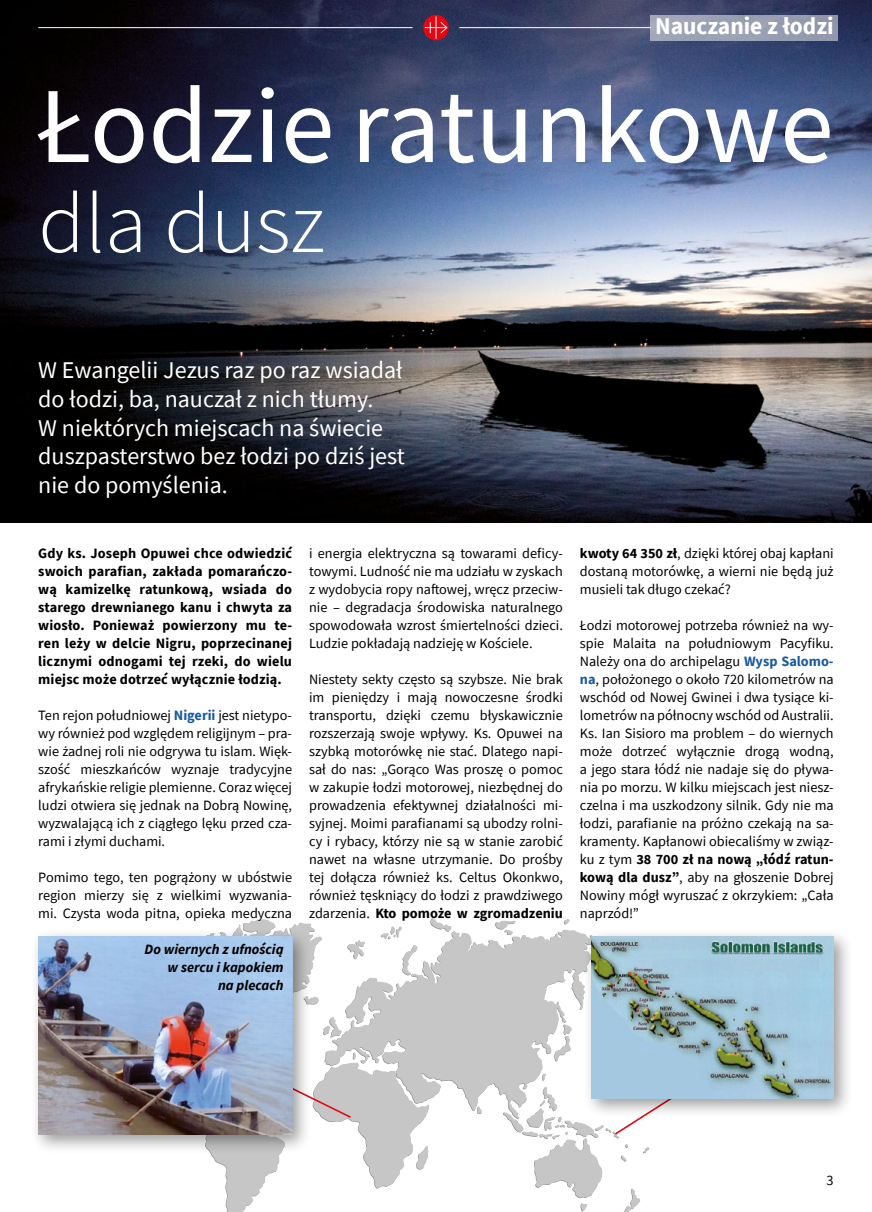
<style>
.page{position:relative;width:872px;height:1212px;background:#fff}
.page>*{position:absolute;margin:0;border:0;box-sizing:border-box;transform-origin:0 0}
.t1{font:108px "Source Sans Pro";color:#fff}
.t2{font:300 85.5px "Source Sans Pro";color:#fff}
.t3{font:24px/28.8px "Source Sans Pro";color:#fff}
.t4{font:700 24px "Source Sans Pro";color:#fff}
.t5{font:14.25px/18px "Source Sans Pro";color:#000;text-align:justify}
.t6{font:700 14.25px/18px "Source Sans Pro";letter-spacing:.01em;color:#000;text-align:justify}
.t7{font:italic 700 14.25px/18px "Source Sans Pro";color:#000;text-align:right}
.s1{font-weight:700;color:#1a5a9f}
.s2{font-weight:700}
</style>
<div class="page">
<svg style="left:563px;top:919px;width:6px;height:5px"></svg>
<svg style="left:495px;top:920px;width:21px;height:9px"></svg>
<svg style="left:451px;top:929px;width:132px;height:182px;fill:#c6c6c6"></svg>
<svg style="left:225px;top:1189px;width:35px;height:23px"></svg>
<svg style="left:553px;top:1024px;width:18px;height:37px"></svg>
<svg style="left:477px;top:1106px;width:5px;height:8px"></svg>
<img style="left:0;top:0;width:872px;height:522px">
<div style="left:651px;top:15px;width:187px;height:25px;background:#9aa0b3"></div>
<svg style="left:423px;top:15px;width:26px;height:25px"></svg>
<svg style="left:425px;top:16px;width:22px;height:23px"></svg>
<hr style="left:38px;top:27px;width:374px;height:1px;background:#fff">
<hr style="left:459px;top:27px;width:192px;height:1px;background:#fff">
<svg style="left:210px;top:918px;width:241px;height:271px"></svg>
<svg style="left:502px;top:1073px;width:148px;height:139px"></svg>
<div style="left:30px;top:928px;width:282px;height:226px;background:#000;opacity:.4"></div>
<img style="left:38px;top:936px;width:254px;height:198px">
<div style="left:583px;top:928px;width:270px;height:190px;background:#000;opacity:.4"></div>
<img style="left:591px;top:936px;width:242px;height:162px">
<h3 class="t4" style="left:655px;top:10px;width:180px">Nauczanie z łodzi</h3>
<h1 class="t1" style="left:38px;top:57px;width:797px">Łodzie ratunkowe</h1>
<h2 class="t2" style="left:38px;top:171px;width:288px">dla dusz</h2>
<h3 class="t3" style="left:38px;top:355px;width:368px">W Ewangelii Jezus raz po raz wsiadał do łodzi, ba, nauczał z nich tłumy.<br>W niektórych miejscach na świecie duszpasterstwo bez łodzi po dziś jest nie do pomyślenia.</h3>
<p class="t6" style="left:38px;top:544px;width:255px">Gdy ks. Joseph Opuwei chce odwiedzić swoich parafian, zakłada pomarańczo&shy;wą kamizelkę ratunkową, wsiada do starego drewnianego kanu i chwyta za wiosło. Ponieważ powierzony mu te&shy;ren leży w delcie Nigru, poprzecinanej licznymi odnogami tej rzeki, do wielu miejsc może dotrzeć wyłącznie łodzią.</p>
<p class="t5" style="left:38px;top:706px;width:255px">Ten rejon południowej <span class="s1">Nigerii</span> jest nietypo&shy;wy również pod względem religijnym – pra&shy;wie żadnej roli nie odgrywa tu islam. Więk&shy;szość mieszkańców wyznaje tradycyjne afrykańskie religie plemienne. Coraz więcej ludzi otwiera się jednak na Dobrą Nowinę, wyzwalającą ich z ciągłego lęku przed cza&shy;rami i złymi duchami.</p>
<p class="t5" style="left:38px;top:868px;width:255px">Pomimo tego, ten pogrążony w ubóstwie region mierzy się z wielkimi wyzwania&shy;mi. Czysta woda pitna, opieka medyczna</p>
<p class="t7" style="left:145px;top:940px;width:140px">Do wiernych z ufnością w sercu i kapokiem<br>na plecach</p>
<p class="t5" style="left:309px;top:544px;width:255px">i energia elektryczna są towarami deficy&shy;towymi. Ludność nie ma udziału w zyskach z wydobycia ropy naftowej, wręcz przeciw&shy;nie – degradacja środowiska naturalnego spowodowała wzrost śmiertelności dzieci.<br>Ludzie pokładają nadzieję w Kościele.</p>
<p class="t5" style="left:309px;top:670px;width:255px">Niestety sekty często są szybsze. Nie brak im pieniędzy i mają nowoczesne środki transportu, dzięki czemu błyskawicznie rozszerzają swoje wpływy. Ks. Opuwei na szybką motorówkę nie stać. Dlatego napi&shy;sał do nas: „Gorąco Was proszę o pomoc w zakupie łodzi motorowej, niezbędnej do prowadzenia efektywnej działalności mi&shy;syjnej. Moimi parafianami są ubodzy rolni&shy;cy i rybacy, którzy nie są w stanie zarobić nawet na własne utrzymanie. Do prośby tej dołącza również ks. Celtus Okonkwo, również tęskniący do łodzi z prawdziwego zdarzenia. <span class="s2">Kto pomoże w zgromadzeniu</span></p>
<p class="t5" style="left:580px;top:544px;width:255px"><span class="s2">kwoty 64 350 zł</span>, dzięki której obaj kapłani dostaną motorówkę, a wierni nie będą już musieli tak długo czekać?</p>
<p class="t5" style="left:580px;top:616px;width:255px">Łodzi motorowej potrzeba również na wy&shy;spie Malaita na południowym Pacyfiku.<br>Należy ona do archipelagu <span class="s1">Wysp Salomo&shy;na</span>, położonego o około 720 kilometrów na wschód od Nowej Gwinei i dwa tysiące ki&shy;lometrów na północny wschód od Australii.<br>Ks. Ian Sisioro ma problem – do wiernych może dotrzeć wyłącznie drogą wodną, a jego stara łódź nie nadaje się do pływa&shy;nia po morzu. W kilku miejscach jest niesz&shy;czelna i ma uszkodzony silnik. Gdy nie ma łodzi, parafianie na próżno czekają na sa&shy;kramenty. Kapłanowi obiecaliśmy w związ&shy;ku z tym <span class="s2">38 700 zł na nową „łódź ratun&shy;kową dla dusz”</span>, aby na głoszenie Dobrej Nowiny mógł wyruszać z okrzykiem: „Cała naprzód!”</p>
<p class="t5" style="left:826px;top:1171px;width:9px">3</p>
</div>
